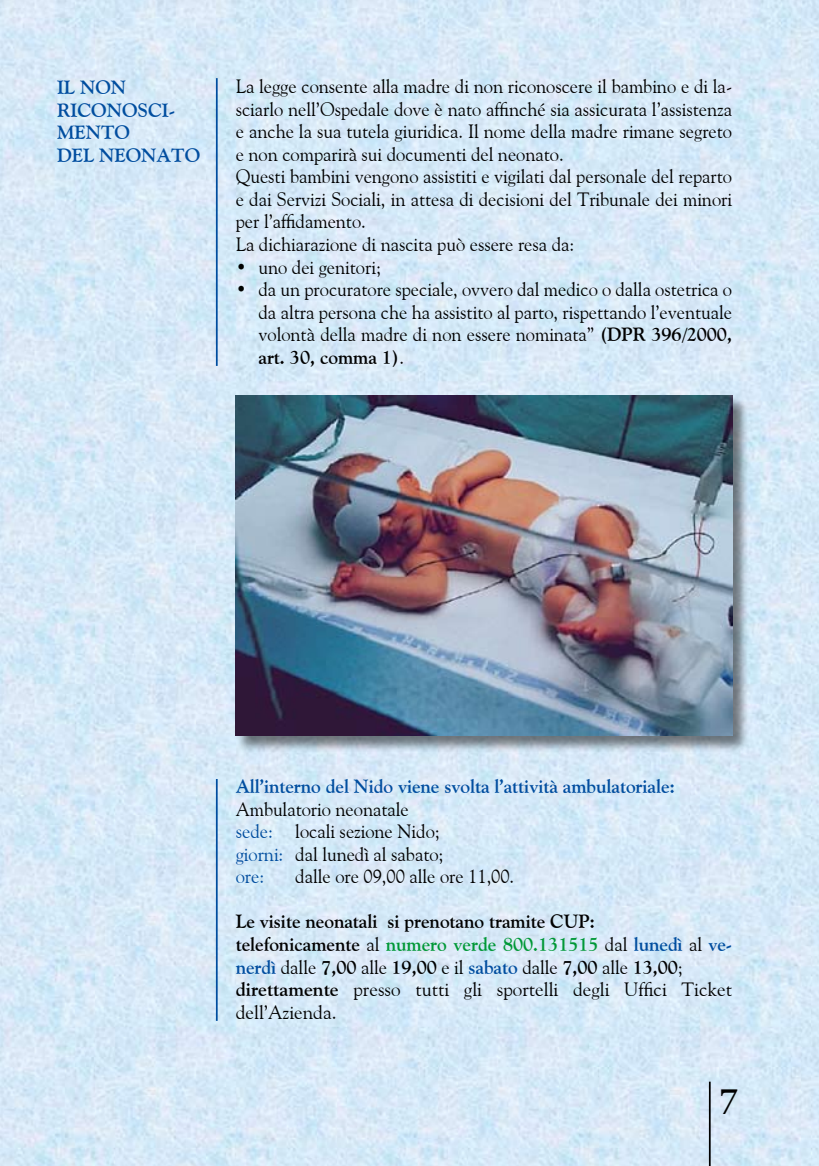
<style>
.page{position:relative;width:819px;height:1166px;background:#fff}
.page>*{position:absolute;margin:0;border:0;box-sizing:border-box;transform-origin:0 0}
.t1{font:35px "Georgia";color:#000}
.t2{font:19.25px/22.6px "Goudy Old Style BT";letter-spacing:-.005em;color:#000}
.t3{font:700 19.25px/22.6px "Goudy Old Style BT";letter-spacing:-.005em;color:#000}
.t4{font:700 19.25px/22.6px "Goudy Old Style BT";letter-spacing:-.005em;color:#004d9f}
.s1{font-weight:700}
.s2{color:#004d9f}
.s3{font-weight:400}
.s4{color:#009836}
</style>
<div class="page">
<img style="left:0;top:0;width:819px;height:1166px">
<hr style="left:708px;top:1081px;width:2px;height:85px;background:#000">
<hr style="left:216px;top:78px;width:2px;height:288px;background:#004d9f">
<hr style="left:216px;top:779px;width:2px;height:242px;background:#004d9f">
<div style="left:236px;top:396px;width:520px;height:364px;background:#000;opacity:.5"></div>
<img style="left:236px;top:396px;width:496px;height:339px">
<p class="t4" style="left:57px;top:76px;width:144px">IL NON<br>RICONOSCI-<br>MENTO<br>DEL NEONATO</p>
<p class="t2" style="left:236px;top:75px;width:498px">La legge consente alla madre di non riconoscere il bambino e di la&shy;sciarlo nell’Ospedale dove è nato affinché sia assicurata l’assistenza e anche la sua tutela giuridica. Il nome della madre rimane segreto e non comparirà sui documenti del neonato.<br>Questi bambini vengono assistiti e vigilati dal personale del reparto e dai Servizi Sociali, in attesa di decisioni del Tribunale dei minori per l’affidamento.<br>La dichiarazione di nascita può essere resa da:</p>
<p class="t2" style="left:236px;top:255px;width:147px">• uno dei genitori;</p>
<p class="t2" style="left:258px;top:278px;width:475px;text-align:justify;text-indent:-23px">• da un procuratore speciale, ovvero dal medico o dalla ostetrica o da altra persona che ha assistito al parto, rispettando l’eventuale volontà della madre di non essere nominata” <span class="s1">(DPR 396/2000, art. 30, comma 1)</span>.</p>
<p class="t4" style="left:236px;top:775px;width:441px">All’interno del Nido viene svolta l’attività ambulatoriale:</p>
<p class="t2" style="left:236px;top:797px;width:209px">Ambulatorio neonatale <span class="s2">sede:</span> locali sezione Nido; <span class="s2">giorni:</span> dal lunedì al sabato; <span class="s2">ore:</span></p>
<p class="t2" style="left:295px;top:865px;width:220px">dalle ore 09,00 alle ore 11,00.</p>
<p class="t3" style="left:236px;top:910px;width:498px">Le visite neonatali si prenotano tramite CUP:<br>telefonicamente <span class="s3">al</span> <span class="s4">numero verde 800.131515</span> <span class="s3">dal</span> <span class="s2">lunedì</span> <span class="s3">al</span> <span class="s2">ve&shy;nerdì</span> <span class="s3">dalle</span> 7,00 <span class="s3">alle</span> 19,00 <span class="s3">e il</span> <span class="s2">sabato</span> <span class="s3">dalle</span> 7,00 <span class="s3">alle</span> 13,00<span class="s3">; </span>direttamente <span class="s3">presso tutti gli sportelli degli Uffici Ticket dell’Azienda.</span></p>
<h1 class="t1" style="left:719px;top:1076px;width:19px">7</h1>
</div>
